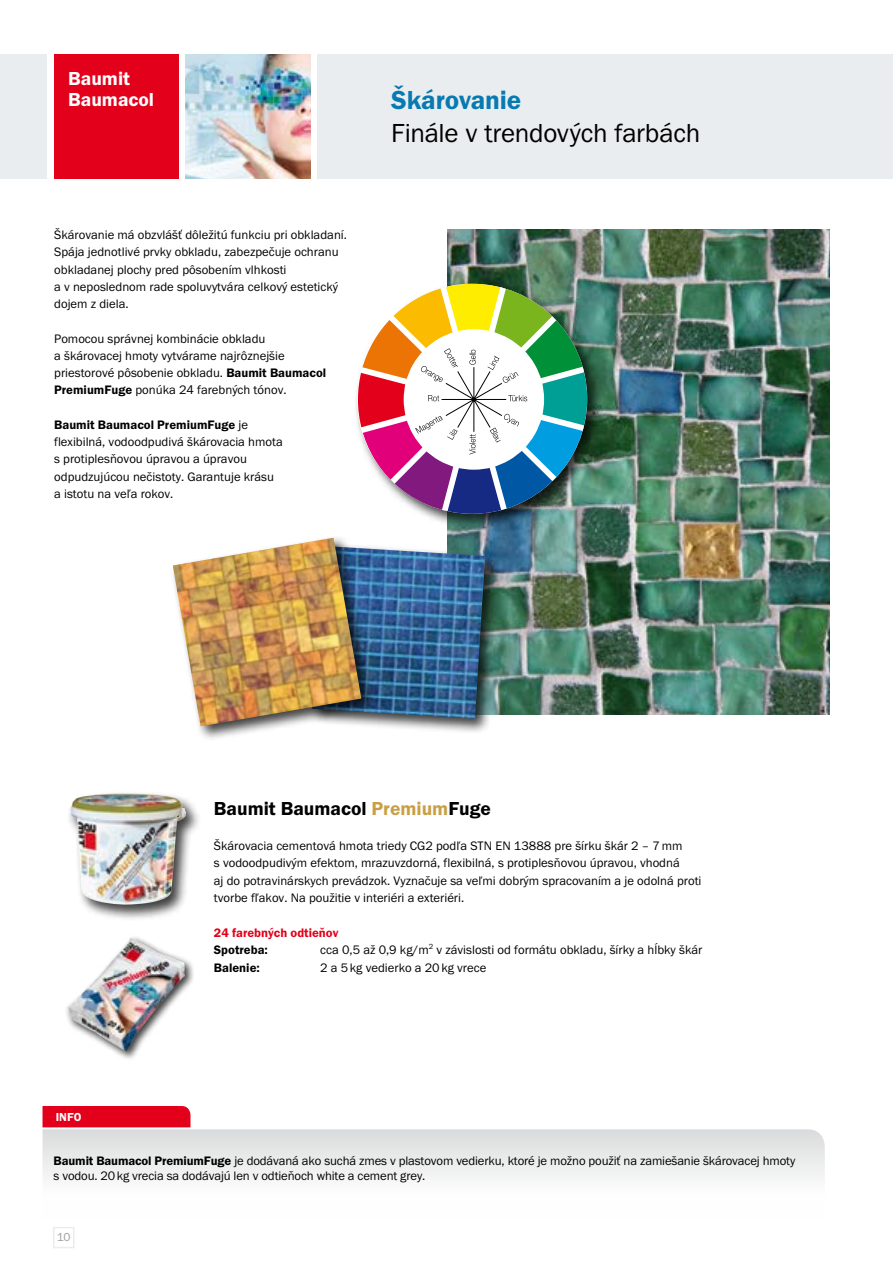
<style>
.page{position:relative;width:893px;height:1263px;background:#fff}
.page>*{position:absolute;margin:0;border:0;box-sizing:border-box;transform-origin:0 0}
.t1{font:27px "Franklin Got Itc TOT Boo";letter-spacing:-.01em;color:#000}
.t2{font:27px "Franklin Got Itc TOT Dem";letter-spacing:-.01em;color:#067ab1}
.t3{font:600 19.5px "Franklin Got Itc TCE";color:#000}
.t4{font:19.5px/21px "Franklin Got Itc TOT Dem";color:#fff}
.t5{font:12.75px/17.2px "Franklin Got Itc TCE";color:#000}
.t6{font:600 12.75px "Franklin Got Itc TCE";color:#e2001a}
.t7{font:600 12.75px "Franklin Got Itc TCE";color:#000}
.t8{font:12px "Franklin Got Itc TOT Dem";color:#fff}
.t9{font:12px "Franklin Got Itc TOT Boo";color:#9c9e9f}
.s1{font-weight:600}
.s2{color:#ca9f44}
</style>
<div class="page">
<svg style="left:43px;top:1129px;width:782px;height:49px"></svg>
<img style="left:447px;top:230px;width:382px;height:485px">
<div style="left:309px;top:542px;width:192px;height:192px;background:#000;opacity:.75"></div>
<img style="left:376px;top:546px;width:109px;height:173px">
<div style="left:169px;top:534px;width:207px;height:207px;background:#000;opacity:.75"></div>
<img style="left:173px;top:538px;width:188px;height:188px">
<div style="left:354px;top:280px;width:249px;height:249px;background:#000;opacity:.75"></div>
<svg style="left:358px;top:284px;width:229px;height:230px"></svg>
<div style="left:66px;top:791px;width:135px;height:131px;background:#000;opacity:.75"></div>
<img style="left:69px;top:793px;width:117px;height:112px">
<div style="left:64px;top:935px;width:130px;height:126px;background:#000;opacity:.75"></div>
<img style="left:67px;top:938px;width:118px;height:113px">
<div style="left:53px;top:1227px;width:22px;height:21px;border:2px solid #eaedef"></div>
<div style="left:54px;top:54px;width:125px;height:125px;background:#e2001a"></div>
<div style="left:318px;top:54px;width:575px;height:125px;background:#eaedef"></div>
<div style="left:0;top:54px;width:47px;height:125px;background:#eaedef"></div>
<img style="left:186px;top:54px;width:124px;height:125px">
<div style="left:43px;top:1106px;width:147px;height:21px;background:#e2001a"></div>
<h2 class="t4" style="left:68px;top:68px;width:87px">Baumit<br>Baumacol</h2>
<p class="t5" style="left:54px;top:226px;width:294px">Škárovanie má obzvlášť dôležitú funkciu pri obkladaní.<br>Spája jednotlivé prvky obkladu, zabezpečuje ochranu obkladanej plochy pred pôsobením vlhkosti<br>a v neposlednom rade spoluvytvára celkový estetický dojem z diela.</p>
<p class="t5" style="left:54px;top:330px;width:273px">Pomocou správnej kombinácie obkladu<br>a škárovacej hmoty vytvárame najrôznejšie priestorové pôsobenie obkladu. <span class="s1">Baumit Baumacol PremiumFuge</span> ponúka 24 farebných tónov.</p>
<p class="t5" style="left:54px;top:416px;width:230px"><span class="s1">Baumit Baumacol PremiumFuge</span> je flexibilná, vodoodpudivá škárovacia hmota s protiplesňovou úpravou a úpravou odpudzujúcou nečistoty. Garantuje krásu a istotu na veľa rokov.</p>
<h1 class="t2" style="left:391px;top:85px;width:132px">Škárovanie</h1>
<h1 class="t1" style="left:391px;top:118px;width:311px">Finále v trendových farbách</h1>
<h2 class="t3" style="left:214px;top:797px;width:279px">Baumit Baumacol <span class="s2">Premium</span>Fuge</h2>
<p class="t5" style="left:214px;top:837px;width:489px">Škárovacia cementová hmota triedy CG2 podľa STN EN 13888 pre šírku škár 2 – 7mm<br>s vodoodpudivým efektom, mrazuvzdorná, flexibilná, s protiplesňovou úpravou, vhodná<br>aj do potravinárskych prevádzok. Vyznačuje sa veľmi dobrým spracovaním a je odolná proti tvorbe fľakov. Na použitie v interiéri a exteriéri.</p>
<p class="t6" style="left:214px;top:926px;width:126px">24 farebných odtieňov</p>
<p class="t7" style="left:214px;top:943px;width:56px">Spotreba:</p>
<p class="t5" style="left:320px;top:942px;width:384px">cca 0,5 až 0,9 kg/m<sup>2</sup> v závislosti od formátu obkladu, šírky a hĺbky škár</p>
<p class="t7" style="left:214px;top:960px;width:47px">Balenie:</p>
<p class="t5" style="left:320px;top:959px;width:168px">2 a 5kg vedierko a 20kg vrece</p>
<p class="t8" style="left:56px;top:1110px;width:27px">INFO</p>
<p class="t5" style="left:54px;top:1153px;width:743px;line-height:15.3px"><span class="s1">Baumit Baumacol PremiumFuge</span> je dodávaná ako suchá zmes v plastovom vedierku, ktoré je možno použiť na zamiešanie škárovacej hmoty s vodou. 20kg vrecia sa dodávajú len v odtieňoch white a cement grey.</p>
<p class="t9" style="left:57px;top:1230px;width:15px">10</p>
</div>
